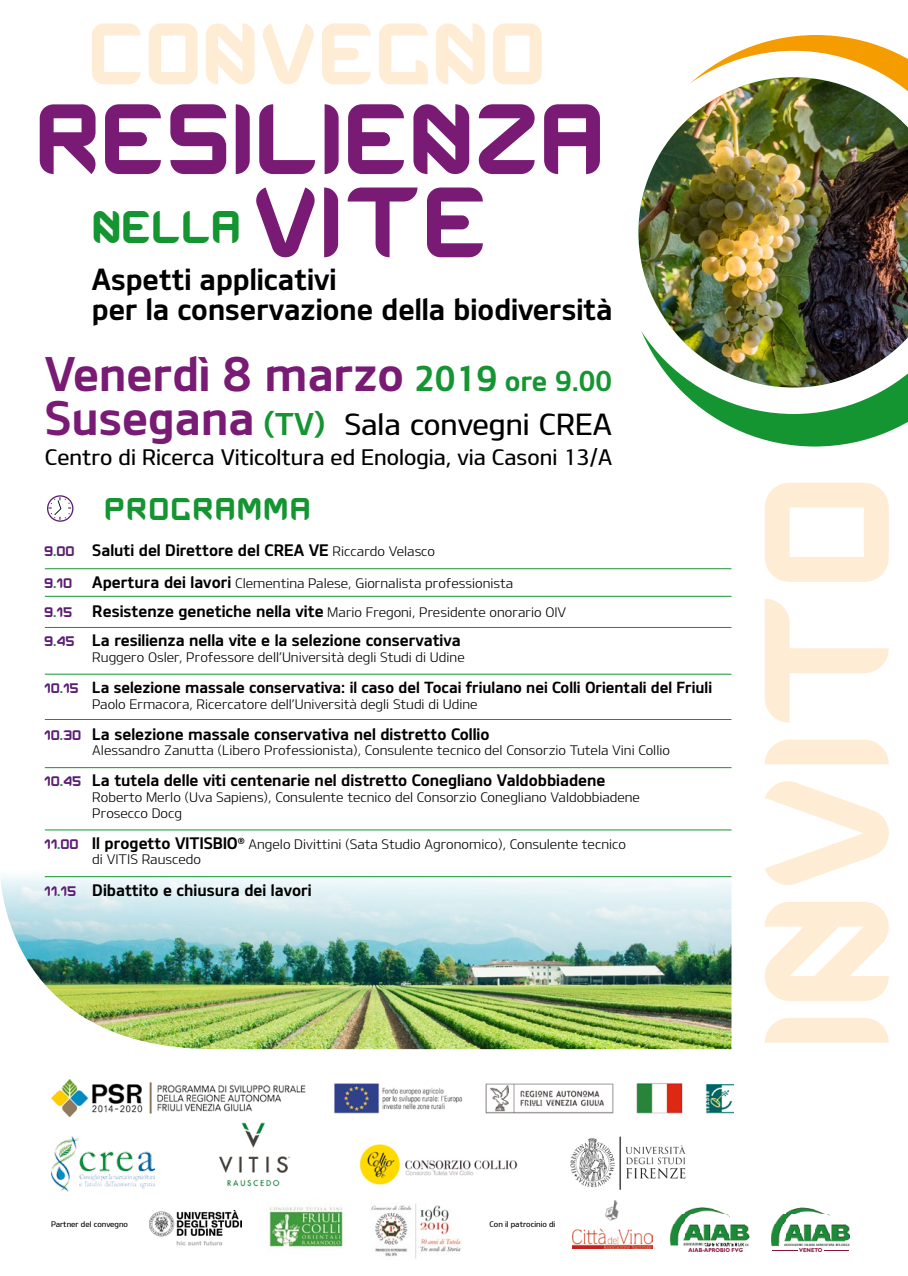
<style>
.page{position:relative;width:908px;height:1276px;background:#fff}
.page>*{position:absolute;margin:0;border:0;box-sizing:border-box;transform-origin:0 0}
.t1{font:169px "One Man Army";color:#ffecd4}
.t2{font:95.1px "One Man Army";color:#791a74}
.t3{font:83px "One Man Army";color:#ffecd4}
.t4{font:46.7px "Kia OTFB";color:#791a74}
.t5{font:43.5px "One Man Army";color:#159432}
.t6{font:30px "One Man Army";letter-spacing:.05em;color:#159432}
.t7{font:29.4px/30.2px "Kia OTFB";color:#000}
.t8{font:29.4px "Kia OTFM";color:#000}
.t9{font:21.6px "Kia OTFM";color:#000}
.t10{font:16px "Kia OTFB";color:#000}
.t11{font:15.5px "Kia OTFB";color:#000}
.t12{font:13.2px/15.6px "Kia OTFL";color:#000}
.t13{font:7.8px "Kia OTFM";color:#000}
.t14{font:700 5.7px "Gill Sans MT Pro";color:#8b1539;scale:.94 1}
.s1{font-size:95.1px;color:#791a74}
.s2{font-size:34.6px;color:#159432}
.s3{font-size:27.7px;color:#159432}
.s4{font-family:"Kia OTFB";font-size:46.7px;color:#791a74}
.s5{font-family:"Kia OTFB";font-size:30.3px;color:#159432}
.s6{font-family:"One Man Army";font-size:13.2px;color:#5c1f75}
.s7{font-family:"One Man Army";font-size:13.2px;color:#159432}
.s8{font-family:"Kia OTFL";font-size:13.2px}
.s9{font-family:"One Man Army";color:#5c1f75}
.s10{font-family:"One Man Army";color:#159432}
.s11{font-family:"Kia OTFB";font-size:16px}
</style>
<div class="page">
<img style="left:1px;top:875px;width:730px;height:174px">
<svg style="left:740px;top:35px;width:152px;height:16px;fill:#f59c00"></svg>
<svg style="left:709px;top:414px;width:198px;height:32px;fill:#159432"></svg>
<img style="left:638px;top:51px;width:269px;height:363px">
<img style="left:52px;top:1079px;width:681px;height:37px">
<hr style="left:45px;top:568px;width:686px;height:1px;background:#159432">
<hr style="left:45px;top:596px;width:686px;height:1px;background:#159432">
<hr style="left:45px;top:627px;width:686px;height:1px;background:#159432">
<hr style="left:45px;top:674px;width:686px;height:1px;background:#159432">
<hr style="left:45px;top:719px;width:686px;height:1px;background:#159432">
<hr style="left:45px;top:767px;width:686px;height:1px;background:#159432">
<hr style="left:45px;top:829px;width:686px;height:1px;background:#159432">
<hr style="left:45px;top:876px;width:686px;height:1px;background:#159432">
<svg style="left:47px;top:495px;width:26px;height:27px"></svg>
<img style="left:670px;top:1207px;width:74px;height:35px">
<img style="left:744px;top:1224px;width:4px;height:14px">
<img style="left:670px;top:1242px;width:69px;height:5px">
<svg style="left:739px;top:1238px;width:9px;height:9px"></svg>
<img style="left:771px;top:1207px;width:73px;height:36px">
<img style="left:844px;top:1224px;width:5px;height:14px">
<img style="left:771px;top:1243px;width:53px;height:4px">
<svg style="left:772px;top:1250px;width:25px;height:1px"></svg>
<svg style="left:824px;top:1238px;width:25px;height:13px"></svg>
<img style="left:572px;top:1200px;width:80px;height:48px">
<img style="left:269px;top:1206px;width:74px;height:41px">
<img style="left:359px;top:1144px;width:159px;height:41px">
<img style="left:371px;top:1203px;width:90px;height:56px">
<img style="left:52px;top:1136px;width:102px;height:56px">
<img style="left:570px;top:1136px;width:116px;height:54px">
<img style="left:150px;top:1210px;width:91px;height:36px">
<img style="left:219px;top:1122px;width:71px;height:65px">
<h3 class="t3" style="left:92px;top:23px;width:459px">CONVEGNO</h3>
<h2 class="t2" style="left:40px;top:104px;width:571px">RESILIENZA</h2>
<h3 class="t5" style="left:94px;top:211px;width:400px">NELLA <span class="s1">VITE</span></h3>
<h3 class="t7" style="left:92px;top:263px;width:522px">Aspetti applicativi<br>per la conservazione della biodiversità</h3>
<h3 class="t4" style="left:45px;top:344px;width:568px">Venerdì 8 marzo <span class="s2">2019</span> <span class="s3">ore 9.00</span></h3>
<h3 class="t8" style="left:45px;top:406px;width:568px"><span class="s4">Susegana</span> <span class="s5">(TV)</span> Sala convegni CREA</h3>
<h3 class="t9" style="left:45px;top:444px;width:568px">Centro di Ricerca Viticoltura ed Enologia, via Casoni 13/A</h3>
<h3 class="t6" style="left:106px;top:497px;width:208px">PROGRAMMA</h3>
<p class="t10" style="left:45px;top:540px;width:391px"><span class="s6">9</span><span class="s7">.</span><span class="s6">OO</span> Saluti del Direttore del CREA VE <span class="s8">Riccardo Velasco</span></p>
<p class="t12" style="left:45px;top:574px;width:469px"><span class="s9">9</span><span class="s10">.</span><span class="s9">1O</span> <span class="s11">Apertura dei lavori</span> Clementina Palese, Giornalista professionista</p>
<p class="t12" style="left:45px;top:604px;width:523px"><span class="s9">9</span><span class="s10">.</span><span class="s9">15</span> <span class="s11">Resistenze genetiche nella vite</span> Mario Fregoni, Presidente onorario OIV</p>
<p class="t10" style="left:45px;top:630px;width:417px"><span class="s6">9</span><span class="s7">.</span><span class="s6">45</span> La resilienza nella vite e la selezione conservativa</p>
<p class="t12" style="left:92px;top:649px;width:374px">Ruggero Osler, Professore dell’Università degli Studi di Udine</p>
<p class="t11" style="left:45px;top:677px;width:668px"><span class="s6">1O</span><span class="s7">.</span><span class="s6">15</span> La selezione massale conservativa: il caso del Tocai friulano nei Colli Orientali del Friuli</p>
<p class="t12" style="left:92px;top:695px;width:386px">Paolo Ermacora, Ricercatore dell’Università degli Studi di Udine</p>
<p class="t10" style="left:45px;top:724px;width:446px"><span class="s6">1O</span><span class="s7">.</span><span class="s6">3O</span> La selezione massale conservativa nel distretto Collio</p>
<p class="t12" style="left:92px;top:742px;width:579px">Alessandro Zanutta (Libero Professionista), Consulente tecnico del Consorzio Tutela Vini Collio</p>
<p class="t10" style="left:45px;top:770px;width:562px"><span class="s6">1O</span><span class="s7">.</span><span class="s6">45</span> La tutela delle viti centenarie nel distretto Conegliano Valdobbiadene</p>
<p class="t12" style="left:92px;top:789px;width:549px">Roberto Merlo (Uva Sapiens), Consulente tecnico del Consorzio Conegliano Valdobbiadene<br>Prosecco Docg</p>
<p class="t12" style="left:92px;top:835px;width:535px;text-indent:-47px"><span class="s9">11</span><span class="s10">.</span><span class="s9">OO</span> <span class="s11">Il progetto VITISBIO</span><sup>®</sup> Angelo Divittini (Sata Studio Agronomico), Consulente tecnico di VITIS Rauscedo</p>
<p class="t10" style="left:45px;top:879px;width:268px"><span class="s6">11</span><span class="s7">.</span><span class="s6">15</span> Dibattito e chiusura dei lavori</p>
<h1 class="t1" style="left:764px;top:1042px;width:578px;rotate:-90deg">INVITO</h1>
<p class="t13" style="left:51px;top:1219px;width:78px">Partner del convegno</p>
<p class="t13" style="left:489px;top:1219px;width:67px">Con il patrocinio di</p>
<p class="t14" style="left:688px;top:1246px;width:59px">AIAB-APROBIO FVG</p>
<p class="t14" style="left:799px;top:1247px;width:26px">VENETO</p>
</div>
